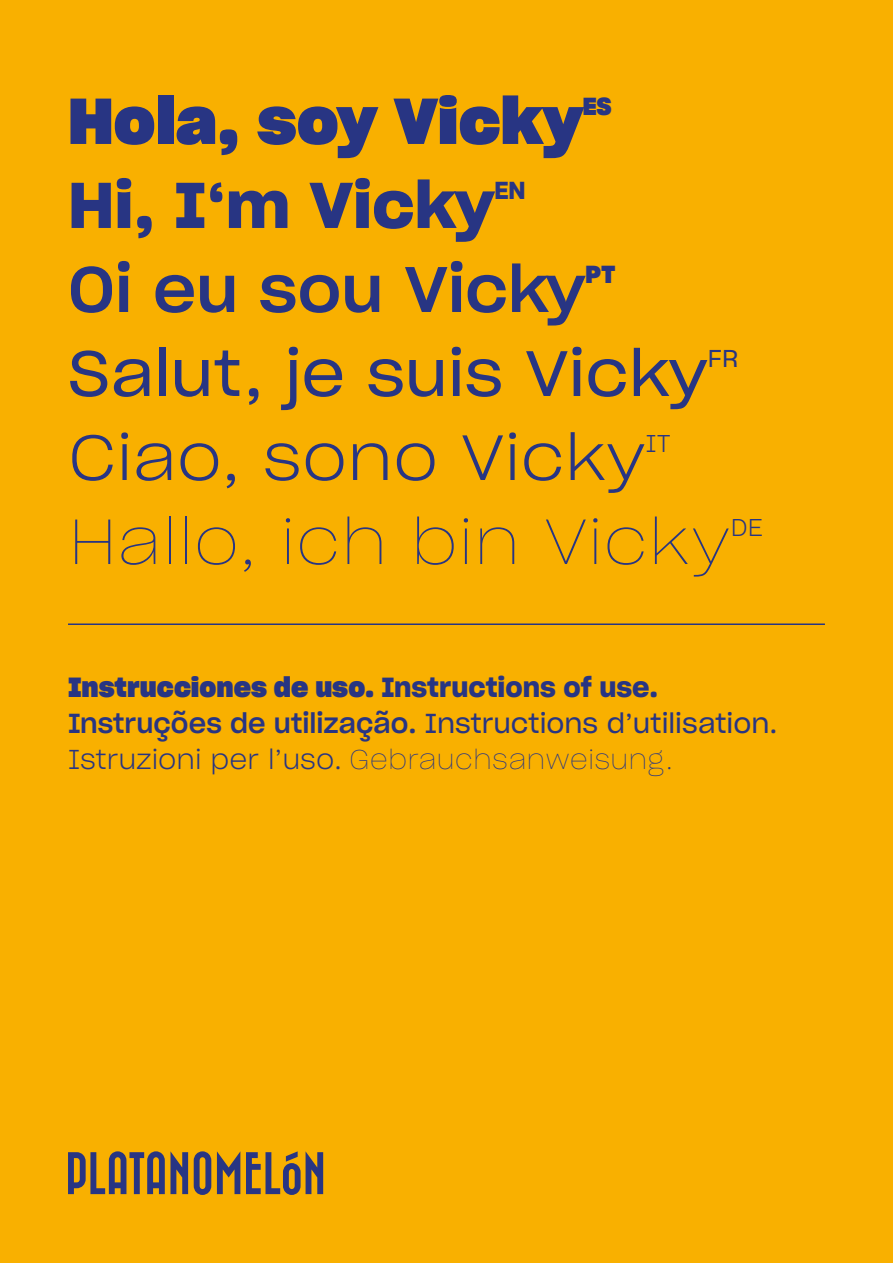
<style>
.page{position:relative;width:893px;height:1263px;background:#f9b000}
.page>*{position:absolute;margin:0;border:0;box-sizing:border-box;transform-origin:0 0}
.t1{font:63px "Sharp Grotesk Book 20";color:#283583;scale:1.06 1}
.t2{font:63px "Sharp Grotesk Thin 20";color:#283583;scale:1.06 1}
.t3{font:63px "Sharp Grotesk Light 20";color:#283583;scale:1.06 1}
.t4{font:63px "Sharp Grotesk Bold 20";color:#283583;scale:1.06 1}
.t5{font:63px "Sharp Grotesk Medium 20";color:#283583;scale:1.06 1}
.t6{font:63px "Sharp Grotesk Sm Bold 20";color:#283583;scale:1.06 1}
.t7{font:27px "Sharp Grotesk Book 20";color:#283583}
.t8{font:27px "Sharp Grotesk Light 20";color:#283583}
.t9{font:27px "Sharp Grotesk Bold 20";color:#283583}
.t10{font:24px "Sharp Grotesk Bold 20";color:#283583}
.t11{font:24px "Sharp Grotesk Light 20";color:#283583}
.t12{font:24px "Sharp Grotesk Sm Bold 20";color:#283583}
.t13{font:24px "Sharp Grotesk Book 20";color:#283583}
.s1{font-family:"Sharp Grotesk Sm Bold 20"}
.s2{font-family:"Sharp Grotesk Medium 20"}
.s3{font-family:"Sharp Grotesk Thin 20"}
</style>
<div class="page">
<svg style="left:194px;top:1151px;width:17px;height:44px"></svg>
<svg style="left:217px;top:1151px;width:23px;height:43px"></svg>
<svg style="left:246px;top:1151px;width:77px;height:44px"></svg>
<svg style="left:68px;top:1151px;width:120px;height:43px"></svg>
<hr style="left:68px;top:623px;width:757px;height:2px;background:#283583">
<h1 class="t4" style="left:68px;top:73px;width:487px">Hola, soy Vicky</h1>
<p class="t10" style="left:583px;top:88px;width:30px">ES</p>
<h1 class="t6" style="left:68px;top:154px;width:404px">Hi, I‘m Vicky</h1>
<p class="t12" style="left:494px;top:171px;width:33px">EN</p>
<h1 class="t5" style="left:68px;top:236px;width:490px">Oi eu sou Vicky</h1>
<p class="t10" style="left:585px;top:256px;width:32px">PT</p>
<h1 class="t1" style="left:68px;top:323px;width:605px">Salut, je suis Vicky</h1>
<p class="t13" style="left:708px;top:340px;width:32px">FR</p>
<h1 class="t3" style="left:68px;top:409px;width:546px">Ciao, sono Vicky</h1>
<p class="t11" style="left:646px;top:425px;width:27px">IT</p>
<h1 class="t2" style="left:68px;top:495px;width:627px">Hallo, ich bin Vicky</h1>
<p class="t11" style="left:731px;top:509px;width:34px">DE</p>
<p class="t9" style="left:68px;top:666px;width:592px">Instrucciones de uso. <span class="s1">Instructions of use.</span></p>
<p class="t7" style="left:68px;top:701px;width:711px"><span class="s2">Instruções de utilização.</span> Instructions d’utilisation.</p>
<p class="t8" style="left:68px;top:738px;width:607px">Istruzioni per l’uso. <span class="s3">Gebrauchsanweisung.</span></p>
</div>
